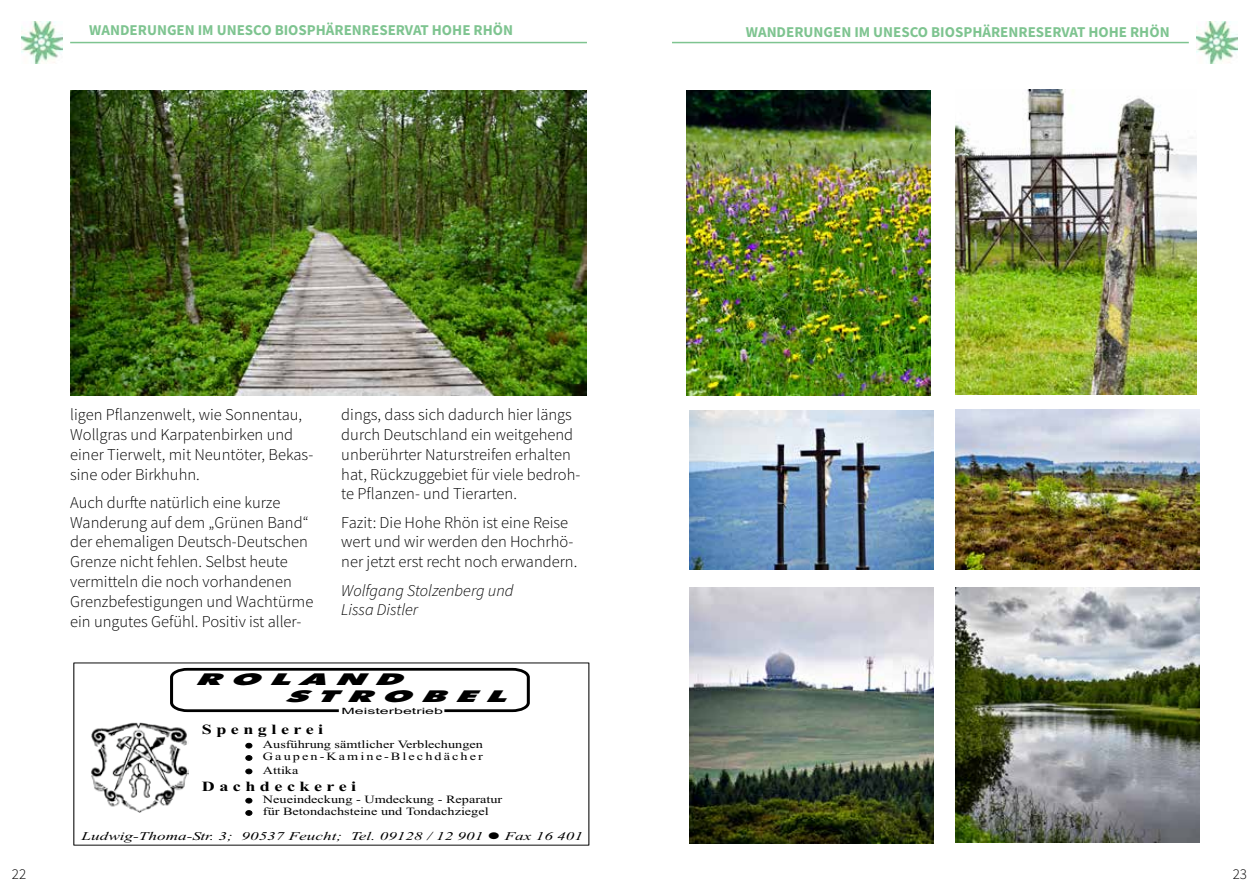
<style>
.page{position:relative;width:1259px;height:893px;background:#fff}
.page>*{position:absolute;margin:0;border:0;box-sizing:border-box;transform-origin:0 0}
.t1{font:300 16.5px/19.8px "Source Sans Pro";color:#000}
.t2{font:italic 300 16.5px/19.8px "Source Sans Pro";color:#000}
.t3{font:italic 16.2px/17.1px "Futura X Blk BT";color:#000;scale:2.16 1}
.t4{font:700 15px "Source Sans Pro";color:#7ec490}
.t5{font:300 15px "Source Sans Pro";color:#000}
.t6{font:700 14.1px "Times New Roman";letter-spacing:.25em;color:#000;scale:1.28 1}
.t7{font:italic 11.85px "Times New Roman";color:#000;scale:1.45 1}
.t8{font:11.1px/12.3px "Times New Roman";color:#000;scale:1.28 1}
.t9{font:8.7px "Arial";color:#000;scale:1.85 1}
</style>
<div class="page">
<img style="left:1196px;top:21px;width:41px;height:43px">
<hr style="left:672px;top:42px;width:516px;height:1px;background:#7ec490">
<img style="left:21px;top:21px;width:42px;height:43px">
<hr style="left:70px;top:42px;width:517px;height:1px;background:#7ec490">
<div style="left:73px;top:662px;width:516px;height:183px;border:1px solid #000"></div>
<svg style="left:170px;top:667px;width:360px;height:46px"></svg>
<div style="left:339px;top:706px;width:105px;height:9px;background:#fff"></div>
<img style="left:91px;top:722px;width:97px;height:91px">
<svg style="left:246px;top:743px;width:6px;height:5px"></svg>
<svg style="left:246px;top:798px;width:6px;height:5px"></svg>
<svg style="left:246px;top:755px;width:6px;height:5px"></svg>
<svg style="left:246px;top:810px;width:6px;height:5px"></svg>
<svg style="left:246px;top:769px;width:6px;height:5px"></svg>
<img style="left:71px;top:90px;width:516px;height:305px">
<img style="left:686px;top:90px;width:244px;height:305px">
<img style="left:955px;top:89px;width:241px;height:305px">
<img style="left:689px;top:410px;width:244px;height:160px">
<img style="left:955px;top:410px;width:244px;height:159px">
<img style="left:689px;top:588px;width:244px;height:255px">
<img style="left:955px;top:587px;width:244px;height:256px">
<p class="t4" style="left:89px;top:20px;width:138px">WANDERUNGEN IM UNE</p>
<p class="t4" style="left:245px;top:20px;width:64px">SCO BIOSPH</p>
<p class="t4" style="left:326px;top:20px;width:189px">ÄRENRESERVAT HOHE RHÖN</p>
<p class="t4" style="left:746px;top:22px;width:138px">WANDERUNGEN IM UNE</p>
<p class="t4" style="left:901px;top:22px;width:64px">SCO BIOSPH</p>
<p class="t4" style="left:982px;top:22px;width:189px">ÄRENRESERVAT HOHE RHÖN</p>
<p class="t1" style="left:70px;top:405px;width:245px">ligen Pflanzenwelt, wie Sonnentau,<br>Wollgras und Karpatenbirken und einer Tierwelt, mit Neuntöter, Bekas&shy;sine oder Birkhuhn.</p>
<p class="t1" style="left:70px;top:492px;width:245px">Auch durfte natürlich eine kurze Wanderung auf dem „Grünen Band“ der ehemaligen Deutsch-Deutschen Grenze nicht fehlen. Selbst heute vermitteln die noch vorhandenen Grenzbefestigungen und Wachtürme ein ungutes Gefühl. Positiv ist aller-</p>
<p class="t1" style="left:341px;top:405px;width:240px">dings, dass sich dadurch hier längs durch Deutschland ein weitgehend unberührter Naturstreifen erhalten hat, Rückzuggebiet für viele bedroh&shy;te Pflanzen- und Tierarten.</p>
<p class="t1" style="left:341px;top:512px;width:237px">Fazit: Die Hohe Rhön ist eine Reise wert und wir werden den Hochrhö&shy;ner jetzt erst recht noch erwandern.</p>
<p class="t2" style="left:341px;top:580px;width:174px">Wolfgang Stolzenberg und<br>Lissa Distler</p>
<p class="t3" style="left:285px;top:673px;width:111px;text-indent:-91px">ROLAND<br>STROBEL</p>
<p class="t9" style="left:341px;top:705px;width:56px">Meisterbetrieb</p>
<p class="t8" style="left:263px;top:739px;width:173px">Ausführung sämtlicher Verblechungen<br>Gaupen-Kamine-Blechdächer</p>
<p class="t8" style="left:263px;top:794px;width:188px">Neueindeckung - Umdeckung - Reparatur für Betondachsteine und Tondachziegel</p>
<p class="t6" style="left:202px;top:720px;width:96px">Spenglerei</p>
<p class="t8" style="left:263px;top:765px;width:29px">Attika</p>
<p class="t6" style="left:202px;top:777px;width:122px">Dachdeckerei</p>
<p class="t7" style="left:82px;top:828px;width:278px">Ludwig-Thoma-Str. 3; 90537 Feucht; Tel. 09128 / 12 901</p>
<p class="t7" style="left:505px;top:828px;width:55px">Fax 16 401</p>
<p class="t5" style="left:12px;top:865px;width:16px">22</p>
<p class="t5" style="left:1232px;top:865px;width:16px">23</p>
</div>
